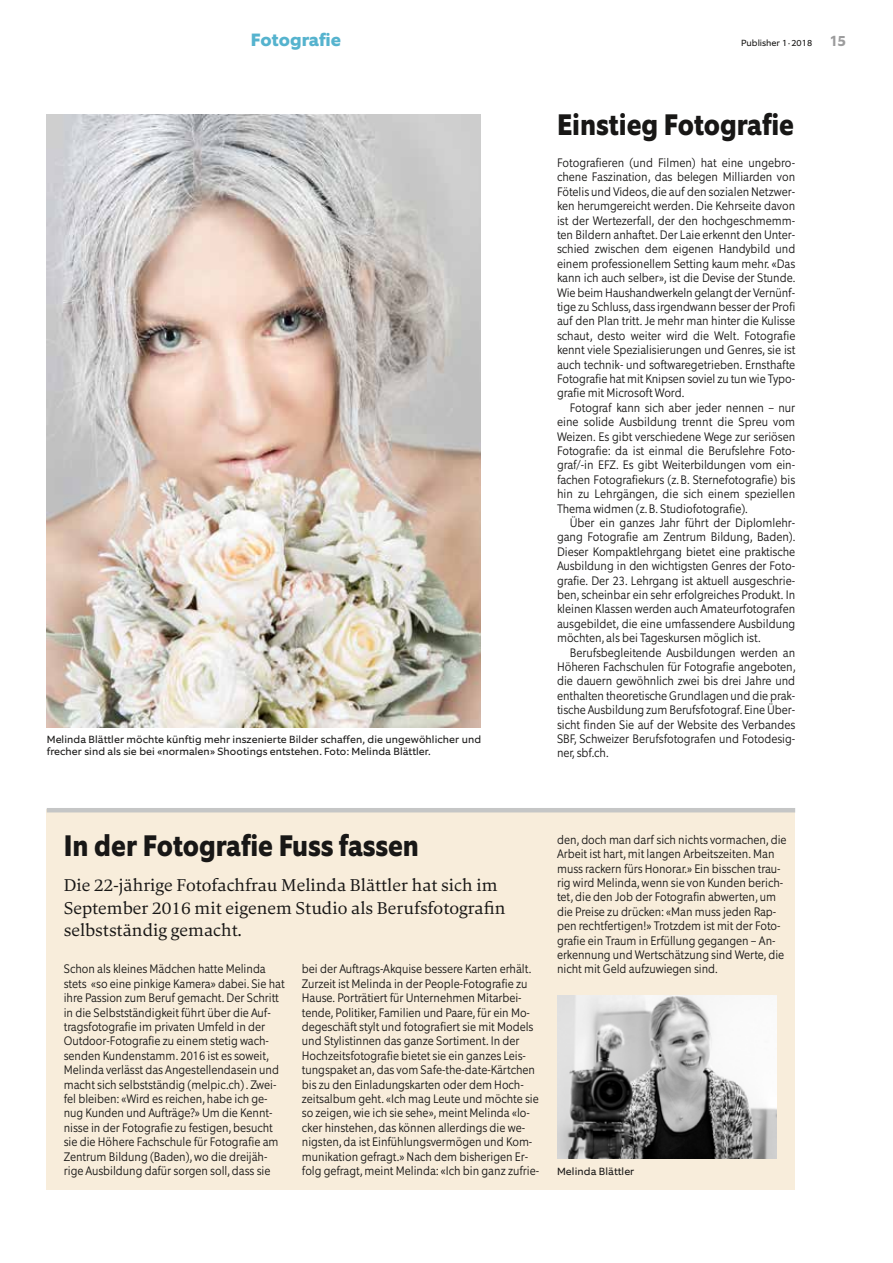
<style>
.page{position:relative;width:893px;height:1263px;background:#fff}
.page>*{position:absolute;margin:0;border:0;box-sizing:border-box;transform-origin:0 0}
.t1{font:800 30px "Equip Condensed";color:#181716}
.t2{font:18px/22.5px "Carat";color:#181716}
.t3{font:800 18px "Equip";letter-spacing:.005em;color:#55b3ce}
.t4{font:300 12.45px/14.4px "Equip Condensed";color:#181716;text-align:justify}
.t5{font:10.5px/12.5px "Equip";letter-spacing:.01em;color:#181716}
.t6{font:9px "Equip";color:#181716}
.s1{font-weight:700;font-size:15px;color:#9c9c9d}
</style>
<div class="page">
<div style="left:47px;top:809px;width:748px;height:380px;background:#f8eddb"></div>
<hr style="left:47px;top:808px;width:748px;height:4px;background:#c5c6c6">
<img style="left:47px;top:115px;width:434px;height:612px">
<img style="left:557px;top:995px;width:219px;height:164px">
<h2 class="t3" style="left:251px;top:28px;width:92px">Fotografie</h2>
<p class="t6" style="left:741px;top:37px;width:106px">Publisher 1·2018 <span class="s1">15</span></p>
<p class="t5" style="left:47px;top:733px;width:436px">Melinda Blättler möchte künftig mehr inszenierte Bilder schaffen, die ungewöhlicher und frecher sind als sie bei «normalen» Shootings entstehen. Foto: Melinda Blättler.</p>
<h1 class="t1" style="left:557px;top:106px;width:239px">Einstieg Fotografie</h1>
<p class="t4" style="left:557px;top:155px;width:240px">Fotografieren (und Filmen) hat eine ungebro&shy;chene Faszination, das belegen Milliarden von Fötelis und Videos, die auf den sozialen Netzwer&shy;ken herumgereicht werden. Die Kehrseite davon ist der Wertezerfall, der den hochgeschmemm&shy;ten Bildern anhaftet. Der Laie erkennt den Unter&shy;schied zwischen dem eigenen Handybild und einem professionellem Setting kaum mehr. «Das kann ich auch selber», ist die Devise der Stunde.<br>Wie beim Haushandwerkeln gelangt der Vernünf&shy;tige zu Schluss, dass irgendwann besser der Profi auf den Plan tritt. Je mehr man hinter die Kulisse schaut, desto weiter wird die Welt. Fotografie kennt viele Spezialisierungen und Genres, sie ist auch technik- und softwaregetrieben. Ernsthafte Fotografie hat mit Knipsen soviel zu tun wie Typo&shy;grafie mit Microsoft Word.</p>
<p class="t4" style="left:557px;top:400px;width:240px;text-indent:13px">Fotograf kann sich aber jeder nennen – nur eine solide Ausbildung trennt die Spreu vom Weizen. Es gibt verschiedene Wege zur seriösen Fotografie: da ist einmal die Berufslehre Foto&shy;graf/-in EFZ. Es gibt Weiterbildungen vom ein&shy;fachen Fotografiekurs (z.B. Sternefotografie) bis hin zu Lehrgängen, die sich einem speziellen Thema widmen (z.B. Studiofotografie).</p>
<p class="t4" style="left:557px;top:515px;width:240px;text-indent:13px">Über ein ganzes Jahr führt der Diplomlehr&shy;gang Fotografie am Zentrum Bildung, Baden).<br>Dieser Kompaktlehrgang bietet eine praktische Ausbildung in den wichtigsten Genres der Foto&shy;grafie. Der 23. Lehrgang ist aktuell ausgeschrie&shy;ben, scheinbar ein sehr erfolgreiches Produkt. In kleinen Klassen werden auch Amateurfotografen ausgebildet, die eine umfassendere Ausbildung möchten, als bei Tageskursen möglich ist.</p>
<p class="t4" style="left:557px;top:645px;width:240px;text-indent:13px">Berufsbegleitende Ausbildungen werden an Höheren Fachschulen für Fotografie angeboten, die dauern gewöhnlich zwei bis drei Jahre und enthalten theoretische Grundlagen und die prak&shy;tische Ausbildung zum Berufsfotograf. Eine Über&shy;sicht finden Sie auf der Website des Verbandes SBF, Schweizer Berufsfotografen und Fotodesig&shy;ner, sbf.ch.</p>
<h1 class="t1" style="left:64px;top:826px;width:357px">In der Fotografie Fuss fassen</h1>
<h2 class="t2" style="left:64px;top:874px;width:443px">Die 22-jährige Fotofachfrau Melinda Blättler hat sich im<br>September 2016 mit eigenem Studio als Berufsfotografin selbstständig gemacht.</h2>
<p class="t4" style="left:302px;top:962px;width:239px;text-align:left">bei der Auftrags-Akquise bessere Karten erhält.<br>Zurzeit ist Melinda in der People-Fotografie zu Hause. Porträtiert für Unternehmen Mitarbei&shy;tende, Politiker, Familien und Paare, für ein Mo&shy;degeschäft stylt und fotografiert sie mit Models und Stylistinnen das ganze Sortiment. In der Hochzeitsfotografie bietet sie ein ganzes Leis&shy;tungspaket an, das vom Safe-the-date-Kärtchen bis zu den Einladungskarten oder dem Hoch&shy;zeitsalbum geht. «Ich mag Leute und möchte sie so zeigen, wie ich sie sehe», meint Melinda «lo&shy;cker hinstehen, das können allerdings die we&shy;nigsten, da ist Einfühlungsvermögen und Kom&shy;munikation gefragt.» Nach dem bisherigen Er&shy;folg gefragt, meint Melinda: «Ich bin ganz zufrie-</p>
<p class="t4" style="left:64px;top:962px;width:222px;text-align:left">Schon als kleines Mädchen hatte Melinda stets «so eine pinkige Kamera» dabei. Sie hat ihre Passion zum Beruf gemacht. Der Schritt in die Selbstständigkeit führt über die Auf&shy;tragsfotografie im privaten Umfeld in der Outdoor-Fotografie zu einem stetig wach&shy;senden Kundenstamm. 2016 ist es soweit, Melinda verlässt das Angestellendasein und macht sich selbstständig (melpic.ch) . Zwei&shy;fel bleiben: «Wird es reichen, habe ich ge&shy;nug Kunden und Aufträge?» Um die Kennt&shy;nisse in der Fotografie zu festigen, besucht sie die Höhere Fachschule für Fotografie am Zentrum Bildung (Baden), wo die dreijäh&shy;rige Ausbildung dafür sorgen soll, dass sie</p>
<p class="t4" style="left:557px;top:832px;width:231px;text-align:left">den, doch man darf sich nichts vormachen, die Arbeit ist hart, mit langen Arbeitszeiten. Man muss rackern fürs Honorar.» Ein bisschen trau&shy;rig wird Melinda, wenn sie von Kunden berich&shy;tet, die den Job der Fotografin abwerten, um die Preise zu drücken: «Man muss jeden Rap&shy;pen rechtfertigen!» Trotzdem ist mit der Foto&shy;grafie ein Traum in Erfüllung gegangen – An&shy;erkennung und Wertschätzung sind Werte, die nicht mit Geld aufzuwiegen sind.</p>
<p class="t5" style="left:557px;top:1165px;width:79px">Melinda Blättler</p>
</div>
